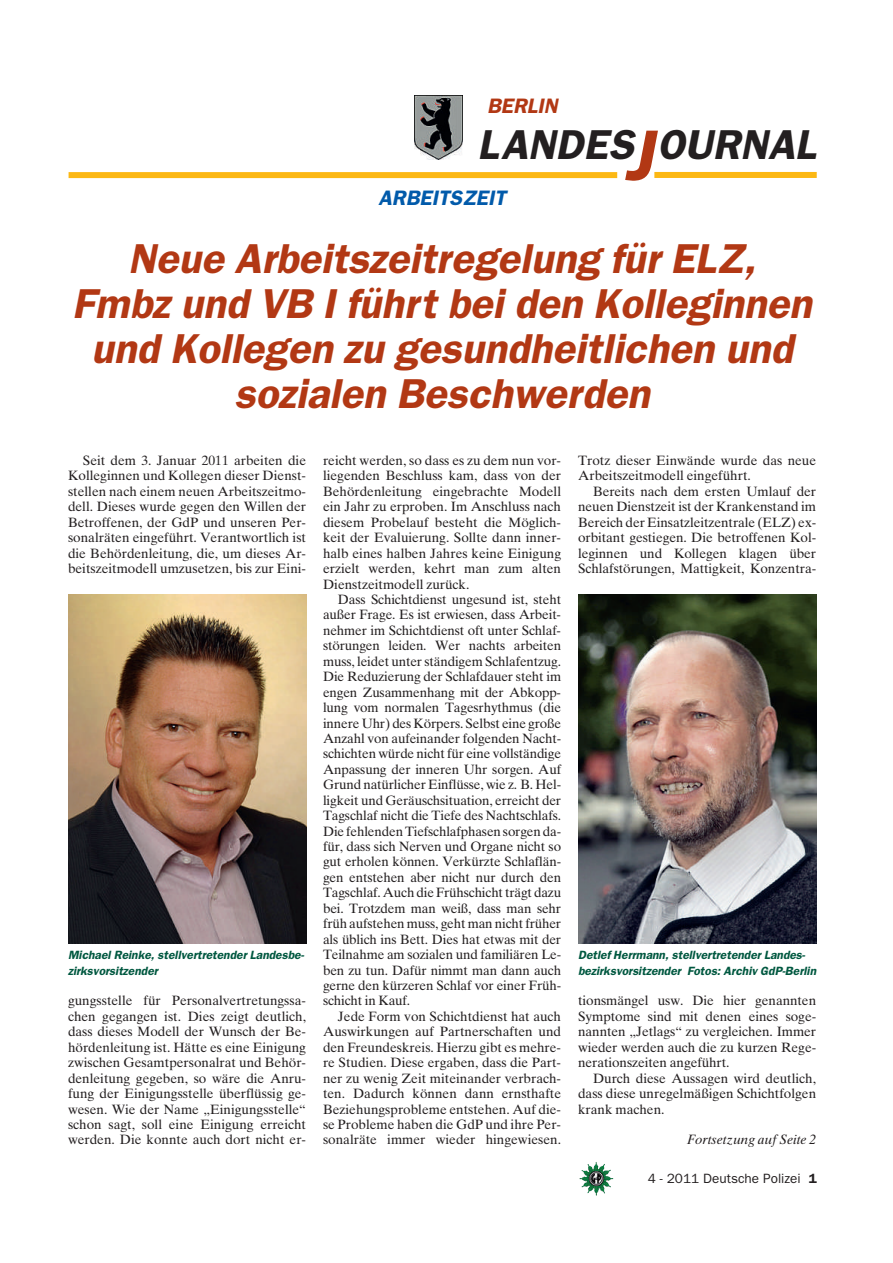
<style>
.page{position:relative;width:893px;height:1263px;background:#fff}
.page>*{position:absolute;margin:0;border:0;box-sizing:border-box;transform-origin:0 0}
.t1{font:42px/45px "Franklin Gothic Demi Oblique OV CWWPPA";color:#b23814;text-align:center}
.t2{font:42px "Franklin Gothic Demi Oblique OV CWWPPA";color:#231f20}
.t3{font:21px "Franklin Gothic Demi Oblique OV CWWPPA";color:#015aaa}
.t4{font:21px "Franklin Gothic Demi Oblique OV CWWPPA";color:#b23814}
.t5{font:13.5px/15.5px "Times Ten Roman OV UVWPPA";color:#231f20;text-align:justify}
.t6{font:13.5px "Franklin Gothic Book OV AWWPPA";color:#231f20}
.t7{font:13.5px "Times Ten Italic OV TVWPPA";color:#231f20}
.t8{font:12px/15.5px "Franklin Gothic Demi Oblique OV CWWPPA";color:#005840}
.s1{font-size:72px;color:#b23814}
.s2{font-family:"Franklin Gothic Demi OV ZVWPPA"}
</style>
<div class="page">
<img style="left:581px;top:1164px;width:32px;height:32px">
<img style="left:415px;top:95px;width:48px;height:64px">
<div style="left:69px;top:172px;width:548px;height:6px;background:#fcb814"></div>
<div style="left:654px;top:172px;width:163px;height:6px;background:#fcb814"></div>
<img style="left:68px;top:595px;width:238px;height:349px">
<img style="left:578px;top:595px;width:238px;height:349px">
<h2 class="t4" style="left:487px;top:98px;width:72px">BERLIN</h2>
<h1 class="t2" style="left:477px;top:129px;width:340px">LANDES<span class="s1">J</span>OURNAL</h1>
<h2 class="t3" style="left:378px;top:189px;width:129px">ARBEITSZEIT</h2>
<h1 class="t1" style="left:72px;top:239px;width:741px">Neue Arbeitszeitregelung für ELZ,<br>Fmbz und VB I führt bei den Kolleginnen und Kollegen zu gesundheitlichen und sozialen Beschwerden</h1>
<p class="t5" style="left:68px;top:454px;width:240px;text-indent:15px">Seit dem 3. Januar 2011 arbeiten die Kolleginnen und Kollegen dieser Dienst&shy;stellen nach einem neuen Arbeitszeitmo&shy;dell. Dieses wurde gegen den Willen der Betroffenen, der GdP und unseren Per&shy;sonalräten eingeführt. Verantwortlich ist die Behördenleitung, die, um dieses Ar&shy;beitszeitmodell umzusetzen, bis zur Eini-</p>
<p class="t5" style="left:323px;top:454px;width:239px">reicht werden, so dass es zu dem nun vor&shy;liegenden Beschluss kam, dass von der Behördenleitung eingebrachte Modell ein Jahr zu erproben. Im Anschluss nach diesem Probelauf besteht die Möglich&shy;keit der Evaluierung. Sollte dann inner&shy;halb eines halben Jahres keine Einigung erzielt werden, kehrt man zum alten Dienstzeitmodell zurück.</p>
<p class="t5" style="left:323px;top:593px;width:240px;text-indent:15px">Dass Schichtdienst ungesund ist, steht außer Frage. Es ist erwiesen, dass Arbeit&shy;nehmer im Schichtdienst oft unter Schlaf&shy;störungen leiden. Wer nachts arbeiten muss, leidet unter ständigem Schlafentzug.<br>Die Reduzierung der Schlafdauer steht im engen Zusammenhang mit der Abkopp&shy;lung vom normalen Tagesrhythmus (die innere Uhr) des Körpers. Selbst eine große Anzahl von aufeinander folgenden Nacht&shy;schichten würde nicht für eine vollständige Anpassung der inneren Uhr sorgen. Auf Grund natürlicher Einflüsse, wie z. B. Hel&shy;ligkeit und Geräuschsituation, erreicht der Tagschlaf nicht die Tiefe des Nachtschlafs.<br>Die fehlenden Tiefschlafphasen sorgen da&shy;für, dass sich Nerven und Organe nicht so gut erholen können. Verkürzte Schlaflän&shy;gen entstehen aber nicht nur durch den Tagschlaf. Auch die Frühschicht trägt dazu bei. Trotzdem man weiß, dass man sehr früh aufstehen muss, geht man nicht früher als üblich ins Bett. Dies hat etwas mit der Teilnahme am sozialen und familiären Le&shy;ben zu tun. Dafür nimmt man dann auch gerne den kürzeren Schlaf vor einer Früh&shy;schicht in Kauf.</p>
<p class="t5" style="left:323px;top:1010px;width:239px;text-indent:15px">Jede Form von Schichtdienst hat auch Auswirkungen auf Partnerschaften und den Freundeskreis. Hierzu gibt es mehre&shy;re Studien. Diese ergaben, dass die Part&shy;ner zu wenig Zeit miteinander verbrach&shy;ten. Dadurch können dann ernsthafte Beziehungsprobleme entstehen. Auf die&shy;se Probleme haben die GdP und ihre Per&shy;sonalräte immer wieder hingewiesen.</p>
<p class="t5" style="left:578px;top:454px;width:240px">Trotz dieser Einwände wurde das neue<br>Arbeitszeitmodell eingeführt.</p>
<p class="t5" style="left:578px;top:485px;width:240px;text-indent:15px">Bereits nach dem ersten Umlauf der neuen Dienstzeit ist der Krankenstand im Bereich der Einsatzleitzentrale (ELZ) ex&shy;orbitant gestiegen. Die betroffenen Kol&shy;leginnen und Kollegen klagen über Schlafstörungen, Mattigkeit, Konzentra-</p>
<p class="t8" style="left:68px;top:948px;width:238px">Michael Reinke, stellvertretender Landesbe&shy;zirksvorsitzender</p>
<p class="t8" style="left:578px;top:948px;width:239px">Detlef Herrmann, stellvertretender Landes&shy;bezirksvorsitzender Fotos: Archiv GdP-Berlin</p>
<p class="t5" style="left:68px;top:995px;width:240px">gungsstelle für Personalvertretungssa&shy;chen gegangen ist. Dies zeigt deutlich, dass dieses Modell der Wunsch der Be&shy;hördenleitung ist. Hätte es eine Einigung zwischen Gesamtpersonalrat und Behör&shy;denleitung gegeben, so wäre die Anru&shy;fung der Einigungsstelle überflüssig ge&shy;wesen. Wie der Name „Einigungsstelle“ schon sagt, soll eine Einigung erreicht werden. Die konnte auch dort nicht er-</p>
<p class="t5" style="left:578px;top:995px;width:240px">tionsmängel usw. Die hier genannten Symptome sind mit denen eines soge&shy;nannten „Jetlags“ zu vergleichen. Immer wieder werden auch die zu kurzen Rege&shy;nerationszeiten angeführt.</p>
<p class="t5" style="left:578px;top:1072px;width:240px;text-indent:15px">Durch diese Aussagen wird deutlich, dass diese unregelmäßigen Schichtfolgen krank machen.</p>
<p class="t7" style="left:687px;top:1135px;width:131px">Fortsetzung auf Seite 2</p>
<p class="t6" style="left:648px;top:1173px;width:171px">4 - 2011 Deutsche Polizei <span class="s2">1</span></p>
</div>
